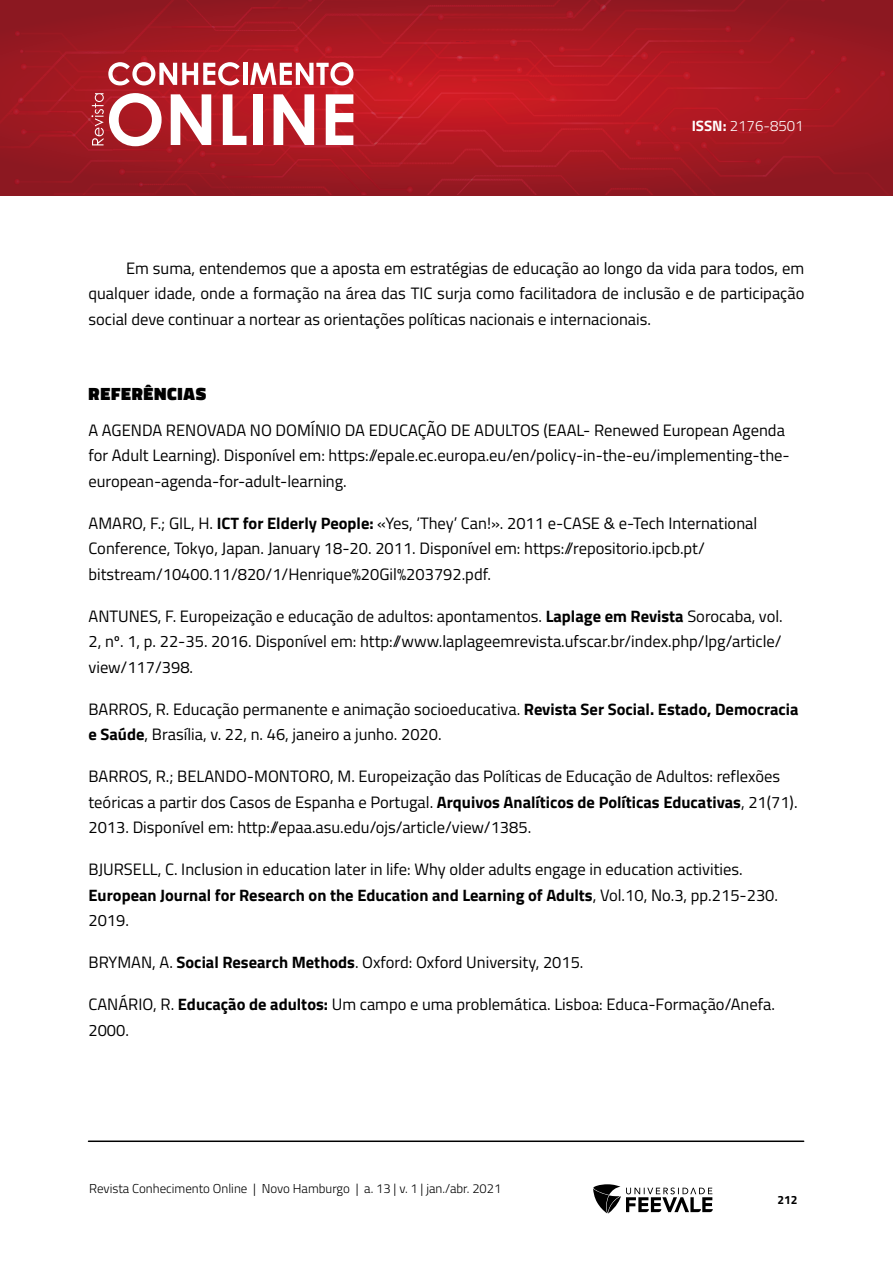
<style>
.page{position:relative;width:893px;height:1263px;background:#fff}
.page>*{position:absolute;margin:0;border:0;box-sizing:border-box;transform-origin:0 0}
.t1{font:900 18px "Titillium Web";letter-spacing:.04em;color:#000}
.t2{font:16.5px/25.5px "Titillium Web";color:#000}
.t3{font:300 15px "Titillium Web";color:#fff}
.t4{font:300 12.9px "Titillium Web";color:#000}
.t5{font:700 12px "Titillium Web";color:#000}
.s1{font-weight:700}
</style>
<div class="page">
<svg style="left:593px;top:1184px;width:120px;height:29px"></svg>
<hr style="left:88px;top:1140px;width:716px;height:2px;background:#000">
<svg style="left:0;top:0;width:889px;height:196px;background:#a9242d"></svg>
<p class="t3" style="left:692px;top:115px;width:114px"><span class="s1">ISSN:</span> 2176-8501</p>
<p class="t2" style="left:88px;top:254px;width:717px;text-align:justify;text-indent:38px">Em suma, entendemos que a aposta em estratégias de educação ao longo da vida para todos, em qualquer idade, onde a formação na área das TIC surja como facilitadora de inclusão e de participação social deve continuar a nortear as orientações políticas nacionais e internacionais.</p>
<p class="t1" style="left:89px;top:380px;width:119px">REFERÊNCIAS</p>
<p class="t2" style="left:88px;top:416px;width:703px">A AGENDA RENOVADA NO DOMÍNIO DA EDUCAÇÃO DE ADULTOS (EAAL- Renewed European Agenda for Adult Learning). Disponível em: https://epale.ec.europa.eu/en/policy-in-the-eu/implementing-the&shy;european-agenda-for-adult-learning.</p>
<p class="t2" style="left:88px;top:509px;width:670px">AMARO, F.; GIL, H. <span class="s1">ICT for Elderly People:</span> «Yes, ‘They’ Can!». 2011 e-CASE &amp; e-Tech International<br>Conference, Tokyo, Japan. January 18-20. 2011. Disponível em: https://repositorio.ipcb.pt/ bitstream/10400.11/820/1/Henrique%20Gil%203792.pdf.</p>
<p class="t2" style="left:88px;top:602px;width:696px;text-align:justify">ANTUNES, F. Europeização e educação de adultos: apontamentos. <span class="s1">Laplage em Revista</span> Sorocaba, vol.<br>2, nº. 1, p. 22-35. 2016. Disponível em: http://www.laplageemrevista.ufscar.br/index.php/lpg/article/ view/117/398.</p>
<p class="t2" style="left:88px;top:695px;width:712px">BARROS, R. Educação permanente e animação socioeducativa. <span class="s1">Revista Ser Social. Estado, Democracia e Saúde</span>, Brasília, v. 22, n. 46, janeiro a junho. 2020.</p>
<p class="t2" style="left:88px;top:763px;width:711px">BARROS, R.; BELANDO-MONTORO, M. Europeização das Políticas de Educação de Adultos: reflexões teóricas a partir dos Casos de Espanha e Portugal. <span class="s1">Arquivos Analíticos de Políticas Educativas</span>, 21(71).<br>2013. Disponível em: http://epaa.asu.edu/ojs/article/view/1385.</p>
<p class="t2" style="left:88px;top:856px;width:691px">BJURSELL, C. Inclusion in education later in life: Why older adults engage in education activities.<br><span class="s1">European Journal for Research on the Education and Learning of Adults</span>, Vol.10, No.3, pp.215-230.<br>2019.</p>
<p class="t2" style="left:88px;top:949px;width:496px">BRYMAN, A. <span class="s1">Social Research Methods</span>. Oxford: Oxford University, 2015.</p>
<p class="t2" style="left:88px;top:991px;width:688px">CANÁRIO, R. <span class="s1">Educação de adultos:</span> Um campo e uma problemática. Lisboa: Educa-Formação/Anefa.<br>2000.</p>
<p class="t4" style="left:89px;top:1179px;width:414px">Revista Conhecimento Online | Novo Hamburgo | a. 13 | v. 1 | jan./abr. 2021</p>
<p class="t5" style="left:777px;top:1190px;width:22px">212</p>
</div>
